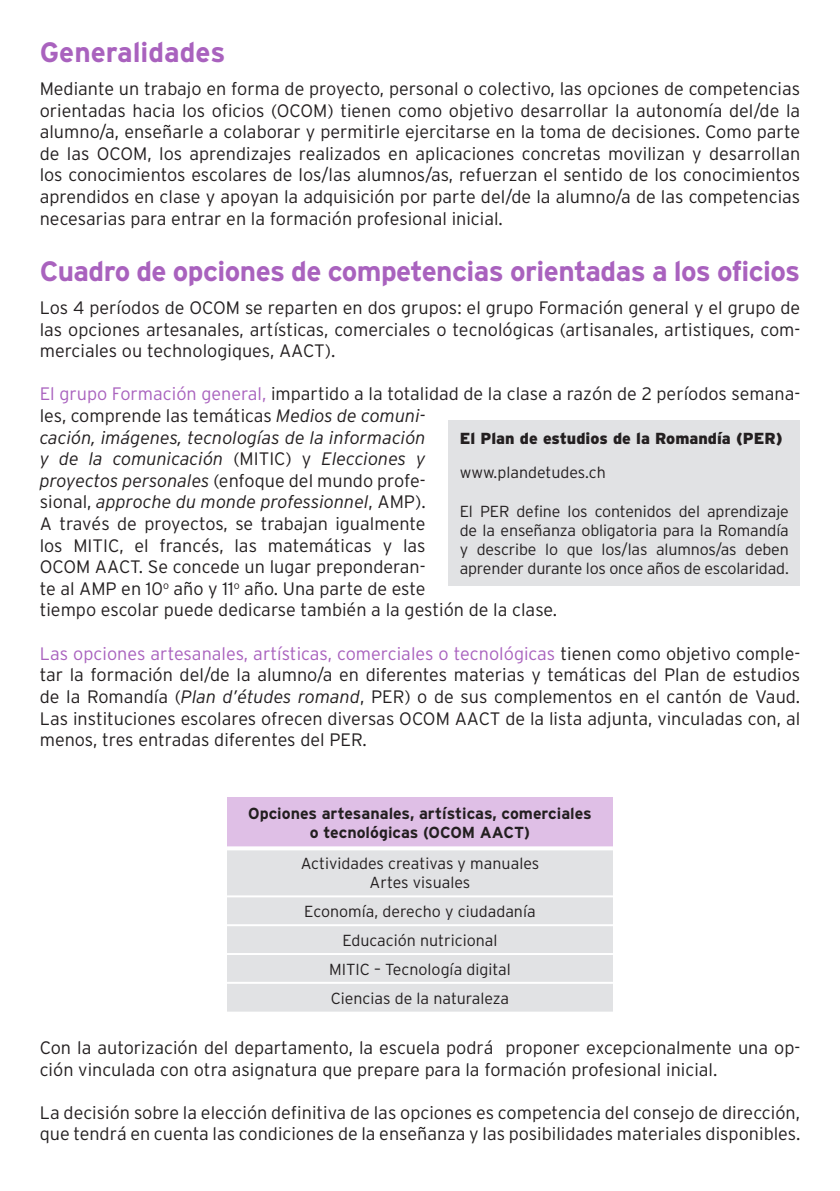
<style>
.page{position:relative;width:840px;height:1191px;background:#fff}
.page>*{position:absolute;margin:0;border:0;box-sizing:border-box;transform-origin:0 0}
.t1{font:700 28px "Interstate";letter-spacing:-.02em;color:#a962be}
.t2{font:700 28px "Interstate";color:#a962be}
.t3{font:300 18px/21.6px "Interstate";color:#231f20;text-align:justify}
.t4{font:300 16px/19.2px "Interstate";color:#231f20;text-align:center}
.t5{font:700 16px/19.2px "Interstate";color:#231f20;text-align:center}
.t6{font:900 16px "Interstate";color:#231f20}
.s1{color:#a962be}
.s2{font-style:italic}
</style>
<div class="page">
<div style="left:227px;top:797px;width:385px;height:51px;background:#dfbfe6"></div>
<div style="left:227px;top:850px;width:385px;height:161px;background:#e1e2e4"></div>
<svg style="left:227px;top:846px;width:385px;height:2px"></svg>
<hr style="left:227px;top:895px;width:385px;height:2px;background:#fff">
<hr style="left:227px;top:924px;width:385px;height:2px;background:#fff">
<hr style="left:227px;top:953px;width:385px;height:2px;background:#fff">
<hr style="left:227px;top:981px;width:385px;height:2px;background:#fff">
<div style="left:448px;top:420px;width:351px;height:166px;background:#e1e2e4"></div>
<h1 class="t2" style="left:40px;top:37px;width:187px">Generalidades</h1>
<p class="t3" style="left:40px;top:78px;width:761px">Mediante un trabajo en forma de proyecto, personal o colectivo, las opciones de competencias orientadas hacia los oficios (OCOM) tienen como objetivo desarrollar la autonomía del/de la alumno/a, enseñarle a colaborar y permitirle ejercitarse en la toma de decisiones. Como parte de las OCOM, los aprendizajes realizados en aplicaciones concretas movilizan y desarrollan los conocimientos escolares de los/las alumnos/as, refuerzan el sentido de los conocimientos aprendidos en clase y apoyan la adquisición por parte del/de la alumno/a de las competencias necesarias para entrar en la formación profesional inicial.</p>
<h1 class="t1" style="left:40px;top:255px;width:761px">Cuadro de opciones de competencias orientadas a los oficios</h1>
<p class="t3" style="left:40px;top:297px;width:761px">Los 4 períodos de OCOM se reparten en dos grupos: el grupo Formación general y el grupo de las opciones artesanales, artísticas, comerciales o tecnológicas (artisanales, artistiques, com&shy;merciales ou technologiques, AACT).</p>
<p class="t3" style="left:40px;top:383px;width:761px;text-align:left"><span class="s1">El grupo Formación general,</span> impartido a la totalidad de la clase a razón de 2 períodos semana&shy;les, comprende las temáticas <span class="s2">Medios de comuni-<br>cación, imágenes, tecnologías de la información<br>y de la comunicación</span> (MITIC) y <span class="s2">Elecciones y<br>proyectos personales</span> (enfoque del mundo profe-<br>sional, <span class="s2">approche du monde professionnel</span>, AMP).<br>A través de proyectos, se trabajan igualmente<br>los MITIC, el francés, las matemáticas y las<br>OCOM AACT. Se concede un lugar preponderan-<br>te al AMP en 10<sup>o</sup> año y 11<sup>o</sup> año. Una parte de este<br>tiempo escolar puede dedicarse también a la gestión de la clase.</p>
<p class="t3" style="left:40px;top:642px;width:761px"><span class="s1">Las opciones artesanales, artísticas, comerciales o tecnológicas</span> tienen como objetivo comple&shy;tar la formación del/de la alumno/a en diferentes materias y temáticas del Plan de estudios de la Romandía (<span class="s2">Plan d’études romand</span>, PER) o de sus complementos en el cantón de Vaud.<br>Las instituciones escolares ofrecen diversas OCOM AACT de la lista adjunta, vinculadas con, al menos, tres entradas diferentes del PER.</p>
<p class="t6" style="left:459px;top:429px;width:324px">El Plan de estudios de la Romandía (PER)</p>
<p class="t4" style="left:459px;top:463px;width:147px">www.plandetudes.ch</p>
<p class="t4" style="left:459px;top:501px;width:330px;text-align:justify">El PER define los contenidos del aprendizaje de la enseñanza obligatoria para la Romandía y describe lo que los/las alumnos/as deben aprender durante los once años de escolaridad.</p>
<p class="t5" style="left:248px;top:803px;width:345px">Opciones artesanales, artísticas, comerciales o tecnológicas (OCOM AACT)</p>
<p class="t4" style="left:300px;top:853px;width:240px">Actividades creativas y manuales<br>Artes visuales</p>
<p class="t4" style="left:304px;top:897px;width:233px;line-height:28.8px">Economía, derecho y ciudadanía<br>Educación nutricional<br>MITIC – Tecnología digital<br>Ciencias de la naturaleza</p>
<p class="t3" style="left:40px;top:1036px;width:761px">Con la autorización del departamento, la escuela podrá proponer excepcionalmente una op&shy;ción vinculada con otra asignatura que prepare para la formación profesional inicial.</p>
<p class="t3" style="left:40px;top:1101px;width:761px">La decisión sobre la elección definitiva de las opciones es competencia del consejo de dirección, que tendrá en cuenta las condiciones de la enseñanza y las posibilidades materiales disponibles.</p>
</div>
